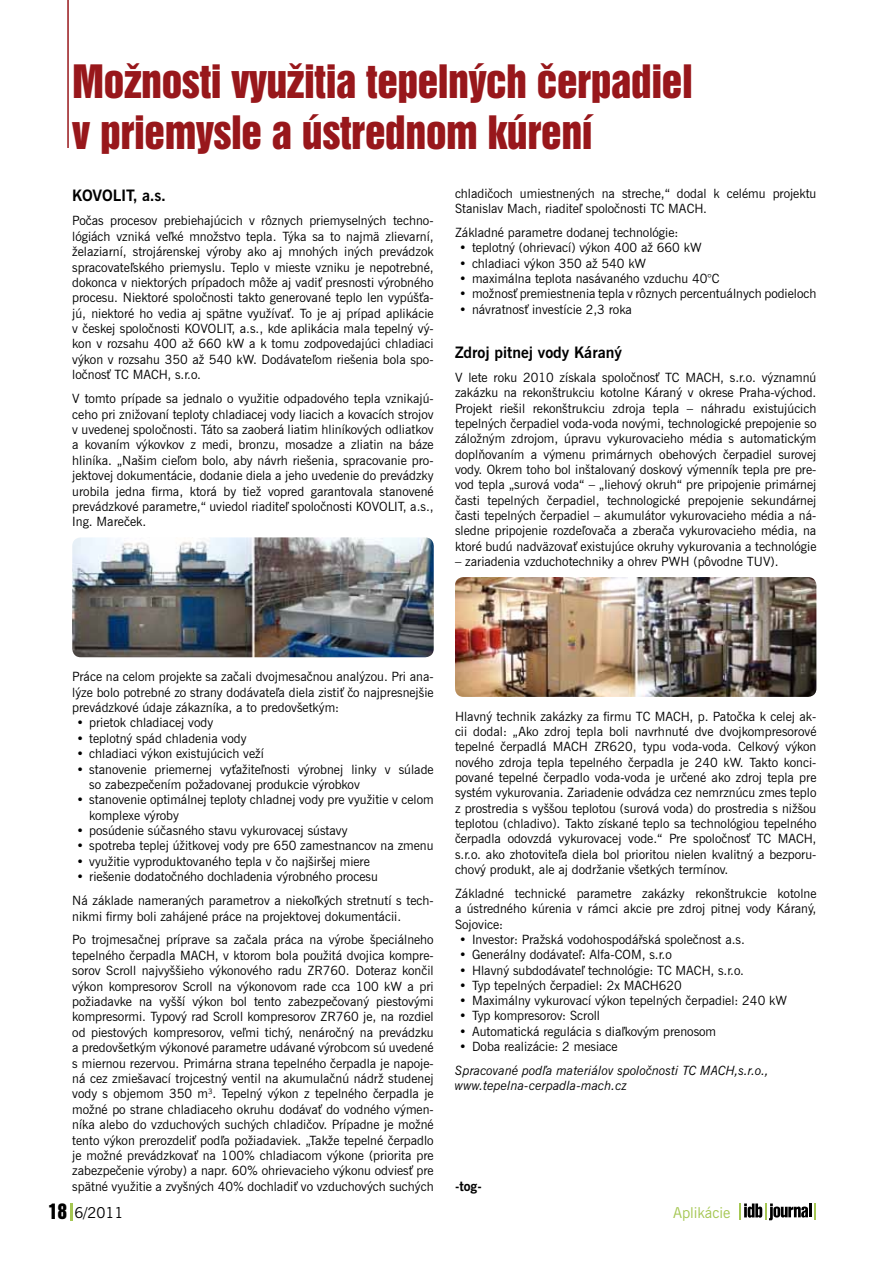
<style>
.page{position:relative;width:893px;height:1263px;background:#fff}
.page>*{position:absolute;margin:0;border:0;box-sizing:border-box;transform-origin:0 0}
.t1{font:42px/50.4px "Swiss 921 AT Regular A";letter-spacing:-.01em;color:#98171b}
.t2{font:700 15.75px "News Gothic AT";color:#000}
.t3{font:15px "News Gothic AT";color:#a5c753}
.t4{font:15px "News Gothic AT";color:#000}
.t5{font:700 13.5px "News Gothic AT";color:#000}
.t6{font:12.75px/15.5px "News Gothic AT";color:#000;text-align:justify}
.t7{font:italic 12.75px/15.3px "News Gothic AT";color:#000}
.s1{font-family:"Swiss 921 AT Regular A";font-size:19.5px}
</style>
<div class="page">
<svg style="left:70px;top:1203px;width:2px;height:17px"></svg>
<svg style="left:739px;top:1203px;width:77px;height:17px"></svg>
<img style="left:72px;top:537px;width:362px;height:120px">
<img style="left:455px;top:577px;width:361px;height:120px">
<hr style="left:67px;top:0;width:2px;height:148px;background:#98171b">
<h1 class="t1" style="left:72px;top:56px;width:622px">Možnosti využitia tepelných čerpadiel v priemysle a ústrednom kúrení</h1>
<p class="t2" style="left:72px;top:186px;width:95px">KOVOLIT, a.s.</p>
<p class="t6" style="left:72px;top:213px;width:363px">Počas procesov prebiehajúcich v rôznych priemyselných techno&shy;lógiách vzniká veľké množstvo tepla. Týka sa to najmä zlievarní, želaziarní, strojárenskej výroby ako aj mnohých iných prevádzok spracovateľského priemyslu. Teplo v mieste vzniku je nepotrebné, dokonca v niektorých prípadoch môže aj vadiť presnosti výrobného procesu. Niektoré spoločnosti takto generované teplo len vypúšťa&shy;jú, niektoré ho vedia aj spätne využívať. To je aj prípad aplikácie v -českej spoločnosti KOVOLIT, a.s., kde aplikácia mala tepelný vý&shy;kon v rozsahu 400 až 660 kW a k tomu zodpovedajúci chladiaci výkon v rozsahu 350 až 540 kW. Dodávateľom riešenia bola spo&shy;ločnosť TC MACH, s.r.o.</p>
<p class="t6" style="left:72px;top:391px;width:363px">V tomto prípade sa jednalo o využitie odpadového tepla vznikajú&shy;ceho pri znižovaní teploty chladiacej vody liacich a kovacích strojov v uvedenej spoločnosti. Táto sa zaoberá liatim hliníkových odliatkov a kovaním výkovkov z medi, bronzu, mosadze a zliatin na báze hliníka. „Našim cieľom bolo, aby návrh riešenia, spracovanie pro&shy;jektovej dokumentácie, dodanie diela a jeho uvedenie do prevádzky urobila jedna firma, ktorá by tiež vopred garantovala stanovené prevádzkové parametre,“ uviedol riaditeľ spoločnosti KOVOLIT, a.s., Ing. Mareček.</p>
<p class="t6" style="left:455px;top:186px;width:363px">chladičoch umiestnených na streche,“ dodal k celému projektu<br>Stanislav Mach, riaditeľ spoločnosti TC MACH.</p>
<p class="t6" style="left:455px;top:225px;width:225px">Základné parametre dodanej technológie:</p>
<p class="t6" style="left:459px;top:240px;width:244px">• teplotný (ohrievací) výkon 400 až 660 kW</p>
<p class="t6" style="left:459px;top:255px;width:188px">• chladiaci výkon 350 až 540 kW</p>
<p class="t6" style="left:459px;top:271px;width:262px">• maximálna teplota nasávaného vzduchu 40°C</p>
<p class="t6" style="left:459px;top:286px;width:359px">• možnosť premiestnenia tepla v rôznych percentuálnych podieloch</p>
<p class="t6" style="left:459px;top:301px;width:174px">• návratnosť investície 2,3 roka</p>
<p class="t2" style="left:455px;top:343px;width:169px">Zdroj pitnej vody Káraný</p>
<p class="t6" style="left:455px;top:370px;width:363px">V lete roku 2010 získala spoločnosť TC MACH, s.r.o. významnú zakázku na rekonštrukciu kotolne Káraný v okrese Praha-východ.<br>Projekt riešil rekonštrukciu zdroja tepla – náhradu existujúcich tepelných čerpadiel voda-voda novými, technologické prepojenie so záložným zdrojom, úpravu vykurovacieho média s automatickým doplňovaním a výmenu primárnych obehových čerpadiel surovej vody. Okrem toho bol inštalovaný doskový výmenník tepla pre pre&shy;vod tepla „surová voda“ – „liehový okruh“ pre pripojenie primárnej časti tepelných čerpadiel, technologické prepojenie sekundárnej časti tepelných čerpadiel – akumulátor vykurovacieho média a ná&shy;sledne pripojenie rozdeľovača a zberača vykurovacieho média, na ktoré budú nadväzovať existujúce okruhy vykurovania a technológie</p>
<p class="t6" style="left:455px;top:553px;width:325px">– zariadenia vzduchotechniky a ohrev PWH (pôvodne TUV).</p>
<p class="t6" style="left:72px;top:669px;width:363px">Práce na celom projekte sa začali dvojmesačnou analýzou. Pri ana&shy;lýze bolo potrebné zo strany dodávateľa diela zistiť čo najpresnejšie prevádzkové údaje zákazníka, a to predovšetkým:</p>
<p class="t6" style="left:77px;top:715px;width:138px">• prietok chladiacej vody</p>
<p class="t6" style="left:77px;top:730px;width:172px">• teplotný spád chladenia vody</p>
<p class="t6" style="left:77px;top:746px;width:189px">• chladiaci výkon existujúcich veží</p>
<p class="t6" style="left:89px;top:761px;width:346px;text-indent:-13px">• stanovenie priemernej vyťažiteľnosti výrobnej linky v súlade so zabezpečením požadovanej produkcie výrobkov</p>
<p class="t6" style="left:89px;top:792px;width:346px;text-indent:-13px">• stanovenie optimálnej teploty chladnej vody pre využitie v celom komplexe výroby</p>
<p class="t6" style="left:77px;top:823px;width:273px">• posúdenie súčasného stavu vykurovacej sústavy</p>
<p class="t6" style="left:77px;top:838px;width:359px">• spotreba teplej úžitkovej vody pre 650 zamestnancov na zmenu</p>
<p class="t6" style="left:77px;top:853px;width:295px">• využitie vyproduktovaného tepla v čo najširšej miere</p>
<p class="t6" style="left:72px;top:865px;width:363px;line-height:23.9px;text-indent:4px">• riešenie dodatočného dochladenia výrobného procesu<br>Ná základe nameraných parametrov a niekoľkých stretnutí s tech-</p>
<p class="t6" style="left:72px;top:904px;width:363px;line-height:23.9px">nikmi firmy boli zahájené práce na projektovej dokumentácii.<br>Po trojmesačnej príprave sa začala práca na výrobe špeciálneho</p>
<p class="t6" style="left:72px;top:947px;width:363px">tepelného čerpadla MACH, v ktorom bola použitá dvojica kompre&shy;sorov Scroll najvyššieho výkonového radu ZR760. Doteraz končil výkon kompresorov Scroll na výkonovom rade cca 100 kW a pri požiadavke na vyšší výkon bol tento zabezpečovaný piestovými kompresormi. Typový rad Scroll kompresorov ZR760 je, na rozdiel od piestových kompresorov, veľmi tichý, nenáročný na prevádzku a predovšetkým výkonové parametre udávané výrobcom sú uvedené s miernou rezervou. Primárna strana tepelného čerpadla je napoje&shy;ná cez zmiešavací trojcestný ventil na akumulačnú nádrž studenej vody s objemom 350 m<sup>3</sup>. Tepelný výkon z tepelného čerpadla je možné po strane chladiaceho okruhu dodávať do vodného výmen&shy;níka alebo do vzduchových suchých chladičov. Prípadne je možné tento výkon prerozdeliť podľa požiadaviek. „Takže tepelné čerpadlo je možné prevádzkovať na 100% chladiacom výkone (priorita pre zabezpečenie výroby) a napr. 60% ohrievacieho výkonu odviesť pre spätné využitie a zvyšných 40% dochladiť vo vzduchových suchých</p>
<p class="t6" style="left:455px;top:708px;width:363px">Hlavný technik zakázky za firmu TC MACH, p. Patočka k celej ak&shy;cii dodal: „Ako zdroj tepla boli navrhnuté dve dvojkompresorové tepelné čerpadlá MACH ZR620, typu voda-voda. Celkový výkon nového zdroja tepla tepelného čerpadla je 240 kW. Takto konci&shy;pované tepelné čerpadlo voda-voda je určené ako zdroj tepla pre systém vykurovania. Zariadenie odvádza cez nemrznúcu zmes teplo z prostredia s vyššou teplotou (surová voda) do prostredia s nižšou teplotou (chladivo). Takto získané teplo sa technológiou tepelného čerpadla odovzdá vykurovacej vode.“ Pre spoločnosť TC MACH, s.r.o. ako zhotoviteľa diela bol prioritou nielen kvalitný a bezporu&shy;chový produkt, ale aj dodržanie všetkých termínov.</p>
<p class="t6" style="left:455px;top:885px;width:363px">Základné technické parametre zakázky rekonštrukcie kotolne a ústredného kúrenia v rámci akcie pre zdroj pitnej vody Káraný, Sojovice:</p>
<p class="t6" style="left:459px;top:931px;width:287px">• Investor: Pražská vodohospodářská společnost a.s.</p>
<p class="t6" style="left:459px;top:947px;width:214px">• Generálny dodávateľ: Alfa-COM, s.r.o</p>
<p class="t6" style="left:459px;top:962px;width:286px">• Hlavný subdodávateľ technológie: TC MACH, s.r.o.</p>
<p class="t6" style="left:459px;top:977px;width:224px">• Typ tepelných čerpadiel: 2x MACH620</p>
<p class="t6" style="left:459px;top:993px;width:329px">• Maximálny vykurovací výkon tepelných čerpadiel: 240 kW</p>
<p class="t6" style="left:459px;top:1008px;width:142px">• Typ kompresorov: Scroll</p>
<p class="t6" style="left:459px;top:1023px;width:258px">• Automatická regulácia s diaľkovým prenosom</p>
<p class="t6" style="left:459px;top:1039px;width:160px">• Doba realizácie: 2 mesiace</p>
<p class="t7" style="left:455px;top:1063px;width:316px">Spracované podľa materiálov spoločnosti TC MACH,s.r.o., www.tepelna-cerpadla-mach.cz</p>
<p class="t5" style="left:455px;top:1177px;width:28px">-tog-</p>
<p class="t4" style="left:48px;top:1203px;width:77px"><span class="s1">18</span> 6/2011</p>
<p class="t3" style="left:673px;top:1203px;width:59px">Aplikácie</p>
</div>
